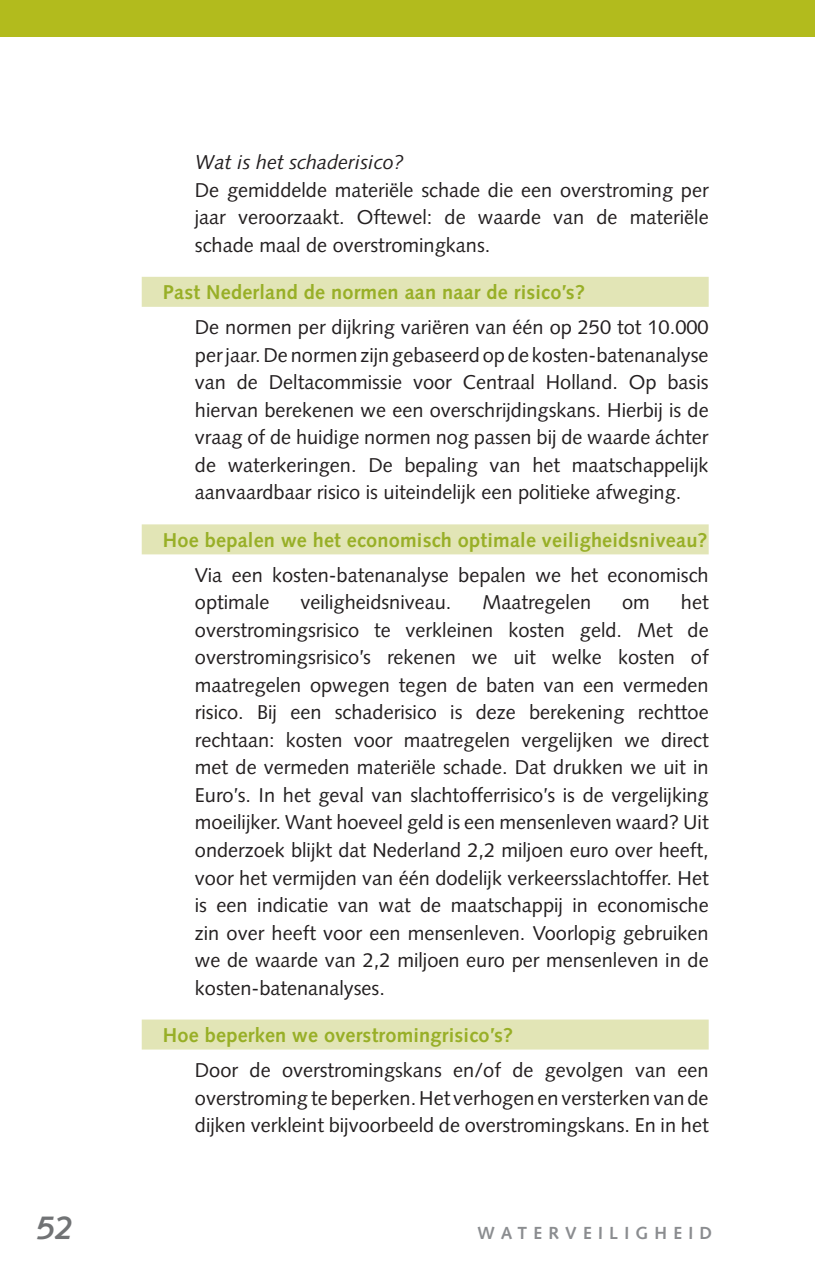
<style>
.page{position:relative;width:815px;height:1276px;background:#fff}
.page>*{position:absolute;margin:0;border:0;box-sizing:border-box;transform-origin:0 0}
.t1{font:italic 700 32.5px "Syntax";color:#717375}
.t2{font:20px/27.5px "Syntax";color:#231f20;text-align:justify}
.t3{font:700 20px "Syntax";letter-spacing:.01em;color:#98af27}
.t4{font:italic 20px "Syntax";color:#231f20}
.t5{font:700 17.5px "Syntax";letter-spacing:.36em;color:#8b8d90}
</style>
<div class="page">
<div style="left:142px;top:277px;width:567px;height:30px;background:#e2e5b6"></div>
<div style="left:142px;top:524px;width:567px;height:30px;background:#e2e5b6"></div>
<div style="left:142px;top:1019px;width:567px;height:30px;background:#e2e5b6"></div>
<div style="left:0;top:0;width:815px;height:37px;background:#b2bb1d"></div>
<p class="t4" style="left:195px;top:151px;width:210px">Wat is het schaderisico?</p>
<p class="t2" style="left:195px;top:176px;width:515px">De gemiddelde materiële schade die een overstroming per jaar veroorzaakt. Oftewel: de waarde van de materiële schade maal de overstromingkans.</p>
<p class="t3" style="left:163px;top:281px;width:423px">Past Nederland de normen aan naar de risico’s?</p>
<p class="t2" style="left:195px;top:314px;width:515px">De normen per dijkring variëren van één op 250 tot 10.000 per jaar. De normen zijn gebaseerd op de kosten-batenanalyse van de Deltacommissie voor Centraal Holland. Op basis hiervan berekenen we een overschrijdingskans. Hierbij is de vraag of de huidige normen nog passen bij de waarde áchter de waterkeringen. De bepaling van het maatschappelijk aanvaardbaar risico is uiteindelijk een politieke afweging.</p>
<p class="t3" style="left:163px;top:528px;width:546px">Hoe bepalen we het economisch optimale veiligheidsniveau?</p>
<p class="t2" style="left:195px;top:561px;width:515px">Via een kosten-batenanalyse bepalen we het economisch optimale</p>
<p class="t2" style="left:195px;top:589px;width:515px;text-indent:486px">het overstromingsrisico te verkleinen kosten geld. Met de overstromingsrisico’s rekenen we uit welke kosten of maatregelen opwegen tegen de baten van een vermeden risico. Bij een schaderisico is deze berekening rechttoe rechtaan: kosten voor maatregelen vergelijken we direct met de vermeden materiële schade. Dat drukken we uit in Euro’s. In het geval van slachtofferrisico’s is de vergelijking moeilijker. Want hoeveel geld is een mensenleven waard? Uit onderzoek blijkt dat Nederland 2,2 miljoen euro over heeft, voor het vermijden van één dodelijk verkeersslachtoffer. Het is een indicatie van wat de maatschappij in economische zin over heeft voor een mensenleven. Voorlopig gebruiken we de waarde van 2,2 miljoen euro per mensenleven in de kosten-batenanalyses.</p>
<p class="t3" style="left:163px;top:1023px;width:352px">Hoe beperken we overstromingrisico’s?</p>
<p class="t2" style="left:195px;top:1056px;width:515px">Door de overstromingskans en/of de gevolgen van een overstroming te beperken. Het verhogen en versterken van de dijken verkleint bijvoorbeeld de overstromingskans. En in het</p>
<p class="t2" style="left:300px;top:589px;width:153px">veiligheidsniveau.</p>
<p class="t2" style="left:482px;top:589px;width:110px">Maatregelen</p>
<p class="t2" style="left:622px;top:589px;width:29px">om</p>
<h1 class="t1" style="left:37px;top:1208px;width:38px">52</h1>
<p class="t5" style="left:478px;top:1223px;width:236px">waterveiligheid</p>
</div>
